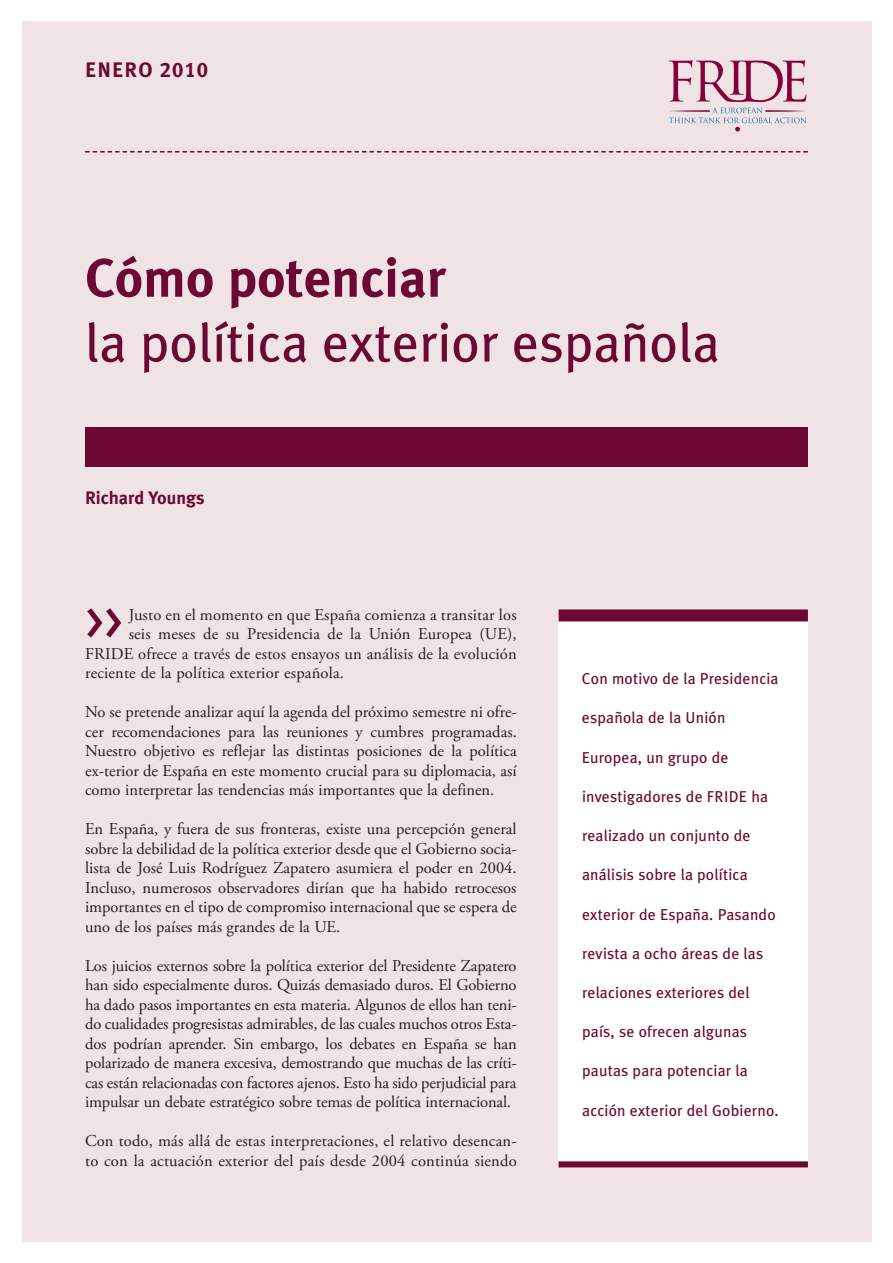
<style>
.page{position:relative;width:893px;height:1263px;background:#fff}
.page>*{position:absolute;margin:0;border:0;box-sizing:border-box;transform-origin:0 0}
.t1{font:54px "Meta Plus";color:#6c0932}
.t2{font:700 54px "Meta Plus";color:#6c0932}
.t3{font:54px "Meta Plus Book Caps";color:#6c0932}
.t4{font:21px "Meta Plus Bold Caps";letter-spacing:.055em;color:#6c0932}
.t5{font:700 18px "Meta Plus";color:#6c0932}
.t6{font:16.5px/19.5px "Adobe Garamond Pro";letter-spacing:.01em;color:#231f20;text-align:justify}
.t7{font:15.75px "Meta Plus";letter-spacing:.01em;color:#6c0932}
</style>
<div class="page">
<div style="left:22px;top:22px;width:850px;height:1220px;background:#efe3e5"></div>
<div style="left:85px;top:428px;width:723px;height:39px;background:#6c0932"></div>
<svg style="left:85px;top:151px;width:723px;height:2px"></svg>
<div style="left:559px;top:616px;width:249px;height:545px;background:#fff"></div>
<div style="left:559px;top:609px;width:249px;height:12px;background:#6c0932"></div>
<div style="left:559px;top:1161px;width:249px;height:6px;background:#6c0932"></div>
<svg style="left:669px;top:60px;width:137px;height:71px"></svg>
<p class="t4" style="left:85px;top:58px;width:125px">ENERO 2010</p>
<h1 class="t2" style="left:85px;top:247px;width:362px">Cómo potenciar</h1>
<h1 class="t1" style="left:85px;top:312px;width:636px">la política exterior española</h1>
<p class="t5" style="left:85px;top:487px;width:121px">Richard Youngs</p>
<h1 class="t3" style="left:85px;top:589px;width:39px">&gt;&gt;</h1>
<p class="t6" style="left:129px;top:605px;width:389px">Justo en el momento en que España comienza a transitar los</p>
<p class="t6" style="left:129px;top:625px;width:389px">seis meses de su Presidencia de la Unión Europea (UE),</p>
<p class="t6" style="left:85px;top:644px;width:433px">FRIDE ofrece a través de estos ensayos un análisis de la evolución</p>
<p class="t6" style="left:85px;top:664px;width:260px">reciente de la política exterior española.</p>
<p class="t6" style="left:85px;top:703px;width:433px">No se pretende analizar aquí la agenda del próximo semestre ni ofre&shy;cer recomendaciones para las reuniones y cumbres programadas.<br>Nuestro objetivo es reflejar las distintas posiciones de la política ex-terior de España en este momento crucial para su diplomacia, así como interpretar las tendencias más importantes que la definen.</p>
<p class="t6" style="left:85px;top:820px;width:433px">En España, y fuera de sus fronteras, existe una percepción general sobre la debilidad de la política exterior desde que el Gobierno socia&shy;lista de José Luis Rodríguez Zapatero asumiera el poder en 2004.<br>Incluso, numerosos observadores dirían que ha habido retrocesos importantes en el tipo de compromiso internacional que se espera de uno de los países más grandes de la UE.</p>
<p class="t6" style="left:85px;top:956px;width:433px">Los juicios externos sobre la política exterior del Presidente Zapatero han sido especialmente duros. Quizás demasiado duros. El Gobierno ha dado pasos importantes en esta materia. Algunos de ellos han teni&shy;do cualidades progresistas admirables, de las cuales muchos otros Esta&shy;dos podrían aprender. Sin embargo, los debates en España se han polarizado de manera excesiva, demostrando que muchas de las críti&shy;cas están relacionadas con factores ajenos. Esto ha sido perjudicial para impulsar un debate estratégico sobre temas de política internacional.</p>
<p class="t6" style="left:85px;top:1132px;width:433px">Con todo, más allá de estas interpretaciones, el relativo desencan&shy;to con la actuación exterior del país desde 2004 continúa siendo</p>
<p class="t7" style="left:582px;top:670px;width:198px">Con motivo de la Presidencia</p>
<p class="t7" style="left:582px;top:709px;width:145px">española de la Unión</p>
<p class="t7" style="left:582px;top:748px;width:148px">Europea, un grupo de</p>
<p class="t7" style="left:582px;top:787px;width:187px">investigadores de FRIDE ha</p>
<p class="t7" style="left:582px;top:826px;width:170px">realizado un conjunto de</p>
<p class="t7" style="left:582px;top:866px;width:167px">análisis sobre la política</p>
<p class="t7" style="left:582px;top:905px;width:195px">exterior de España. Pasando</p>
<p class="t7" style="left:582px;top:944px;width:183px">revista a ocho áreas de las</p>
<p class="t7" style="left:582px;top:983px;width:169px">relaciones exteriores del</p>
<p class="t7" style="left:582px;top:1022px;width:166px">país, se ofrecen algunas</p>
<p class="t7" style="left:582px;top:1062px;width:167px">pautas para potenciar la</p>
<p class="t7" style="left:582px;top:1101px;width:198px">acción exterior del Gobierno.</p>
</div>
